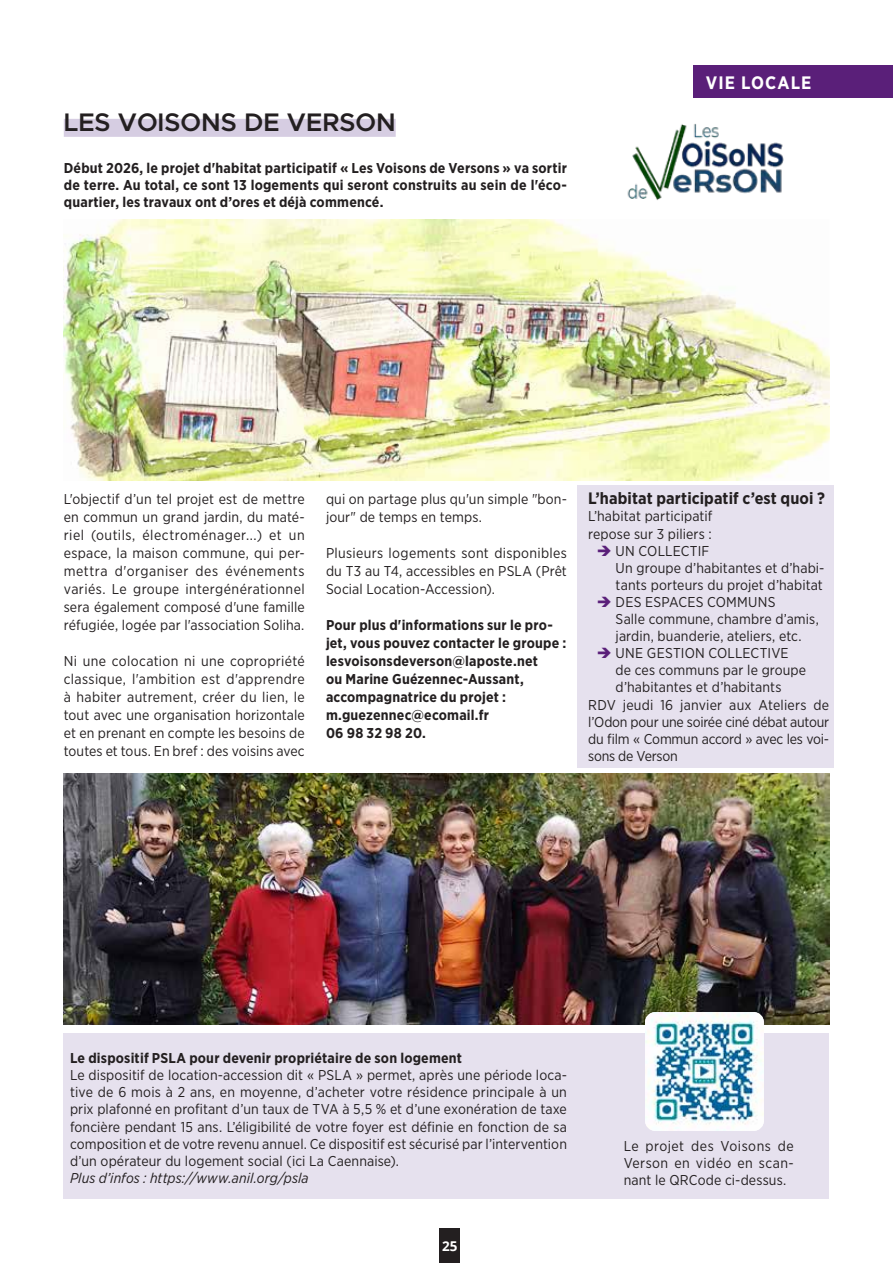
<style>
.page{position:relative;width:893px;height:1263px;background:#fff}
.page>*{position:absolute;margin:0;border:0;box-sizing:border-box;transform-origin:0 0}
.t1{font:600 25.5px "Metropolis";color:#231f20}
.t2{font:700 18px "Gotham Narrow";letter-spacing:.06em;color:#fff}
.t3{font:700 16.5px "Gotham Narrow";letter-spacing:.005em;color:#231f20}
.t4{font:14.25px/18px "Gotham Narrow";letter-spacing:.01em;color:#231f20;text-align:justify}
.t5{font:700 14.25px/18px "Gotham Narrow";letter-spacing:.015em;color:#231f20}
.t6{font:14.25px "Gotham Narrow";letter-spacing:-.015em;color:#231f20}
.t7{font:italic 14.25px "Gotham Narrow";letter-spacing:.005em;color:#231f20}
.t8{font:14.25px "Gotham Narrow";letter-spacing:-.02em;color:#231f20}
.t9{font:700 13.5px "Open Sans";color:#fff}
</style>
<div class="page">
<div style="left:578px;top:485px;width:256px;height:282px;background:#e6e1ee"></div>
<div style="left:64px;top:1033px;width:765px;height:166px;background:#e6e1ee"></div>
<img style="left:627px;top:123px;width:157px;height:77px">
<img style="left:64px;top:774px;width:765px;height:251px">
<img style="left:64px;top:219px;width:765px;height:261px">
<img style="left:645px;top:1012px;width:119px;height:119px">
<div style="left:440px;top:1229px;width:20px;height:34px;background:#231f20"></div>
<div style="left:64px;top:119px;width:332px;height:18px;background:#d6cde2"></div>
<div style="left:693px;top:65px;width:200px;height:33px;background:#5a1f79"></div>
<h1 class="t1" style="left:64px;top:106px;width:333px">LES VOISONS DE VERSON</h1>
<p class="t5" style="left:64px;top:159px;width:505px;line-height:17.1px;text-align:justify">Début 2026, le projet d'habitat participatif « Les Voisons de Versons » va sortir de terre. Au total, ce sont 13 logements qui seront construits au sein de l'éco&shy;quartier, les travaux ont d’ores et déjà commencé.</p>
<p class="t2" style="left:706px;top:71px;width:107px">VIE LOCALE</p>
<p class="t4" style="left:64px;top:490px;width:242px">L'objectif d’un tel projet est de mettre en commun un grand jardin, du maté&shy;riel (outils, électroménager...) et un espace, la maison commune, qui per&shy;mettra d'organiser des événements variés. Le groupe intergénérationnel sera également composé d'une famille réfugiée, logée par l'association Soliha.</p>
<p class="t4" style="left:64px;top:652px;width:242px">Ni une colocation ni une copropriété classique, l'ambition est d'apprendre à habiter autrement, créer du lien, le tout avec une organisation horizontale et en prenant en compte les besoins de toutes et tous. En bref : des voisins avec</p>
<p class="t4" style="left:326px;top:490px;width:242px">qui on partage plus qu'un simple "bon&shy;jour" de temps en temps.</p>
<p class="t4" style="left:326px;top:544px;width:242px">Plusieurs logements sont disponibles du T3 au T4, accessibles en PSLA (Prêt Social Location-Accession).</p>
<p class="t5" style="left:326px;top:616px;width:242px">Pour plus d'informations sur le pro&shy;jet, vous pouvez contacter le groupe : lesvoisonsdeverson@laposte.net<br>ou Marine Guézennec-Aussant, accompagnatrice du projet : m.guezennec@ecomail.fr<br>06 98 32 98 20.</p>
<p class="t3" style="left:588px;top:488px;width:238px">L’habitat participatif c’est quoi ?</p>
<p class="t4" style="left:588px;top:507px;width:125px">L’habitat participatif</p>
<p class="t4" style="left:588px;top:524px;width:125px">repose sur 3 piliers :</p>
<p class="t4" style="left:616px;top:541px;width:95px">UN COLLECTIF</p>
<p class="t4" style="left:616px;top:558px;width:210px">Un groupe d’habitantes et d’habi-</p>
<p class="t4" style="left:616px;top:576px;width:209px">tants porteurs du projet d’habitat</p>
<p class="t4" style="left:616px;top:593px;width:161px">DES ESPACES COMMUNS</p>
<p class="t4" style="left:616px;top:610px;width:205px">Salle commune, chambre d’amis,</p>
<p class="t4" style="left:616px;top:627px;width:187px">jardin, buanderie, ateliers, etc.</p>
<p class="t4" style="left:616px;top:644px;width:175px">UNE GESTION COLLECTIVE</p>
<p class="t4" style="left:616px;top:661px;width:192px">de ces communs par le groupe</p>
<p class="t4" style="left:616px;top:678px;width:167px">d’habitantes et d’habitants</p>
<p class="t4" style="left:588px;top:695px;width:242px">RDV jeudi 16 janvier aux Ateliers de</p>
<p class="t6" style="left:588px;top:713px;width:242px">l’Odon pour une soirée ciné débat autour</p>
<p class="t8" style="left:588px;top:730px;width:242px">du film « Commun accord » avec les voi-</p>
<p class="t6" style="left:588px;top:747px;width:91px">sons de Verson</p>
<p class="t5" style="left:70px;top:1049px;width:394px">Le dispositif PSLA pour devenir propriétaire de son logement</p>
<p class="t4" style="left:70px;top:1066px;width:498px;line-height:17.1px">Le dispositif de location-accession dit « PSLA » permet, après une période loca&shy;tive de 6 mois à 2 ans, en moyenne, d’acheter votre résidence principale à un prix plafonné en profitant d’un taux de TVA à 5,5 % et d’une exonération de taxe foncière pendant 15 ans. L’éligibilité de votre foyer est définie en fonction de sa composition et de votre revenu annuel. Ce dispositif est sécurisé par l’intervention d’un opérateur du logement social (ici La Caennaise).</p>
<p class="t7" style="left:70px;top:1169px;width:240px">Plus d’infos : https://www.anil.org/psla</p>
<p class="t9" style="left:442px;top:1237px;width:17px">25</p>
<p class="t4" style="left:624px;top:1137px;width:172px;line-height:17.1px">Le projet des Voisons de Verson en vidéo en scan&shy;nant le QRCode ci-dessus.</p>
</div>
